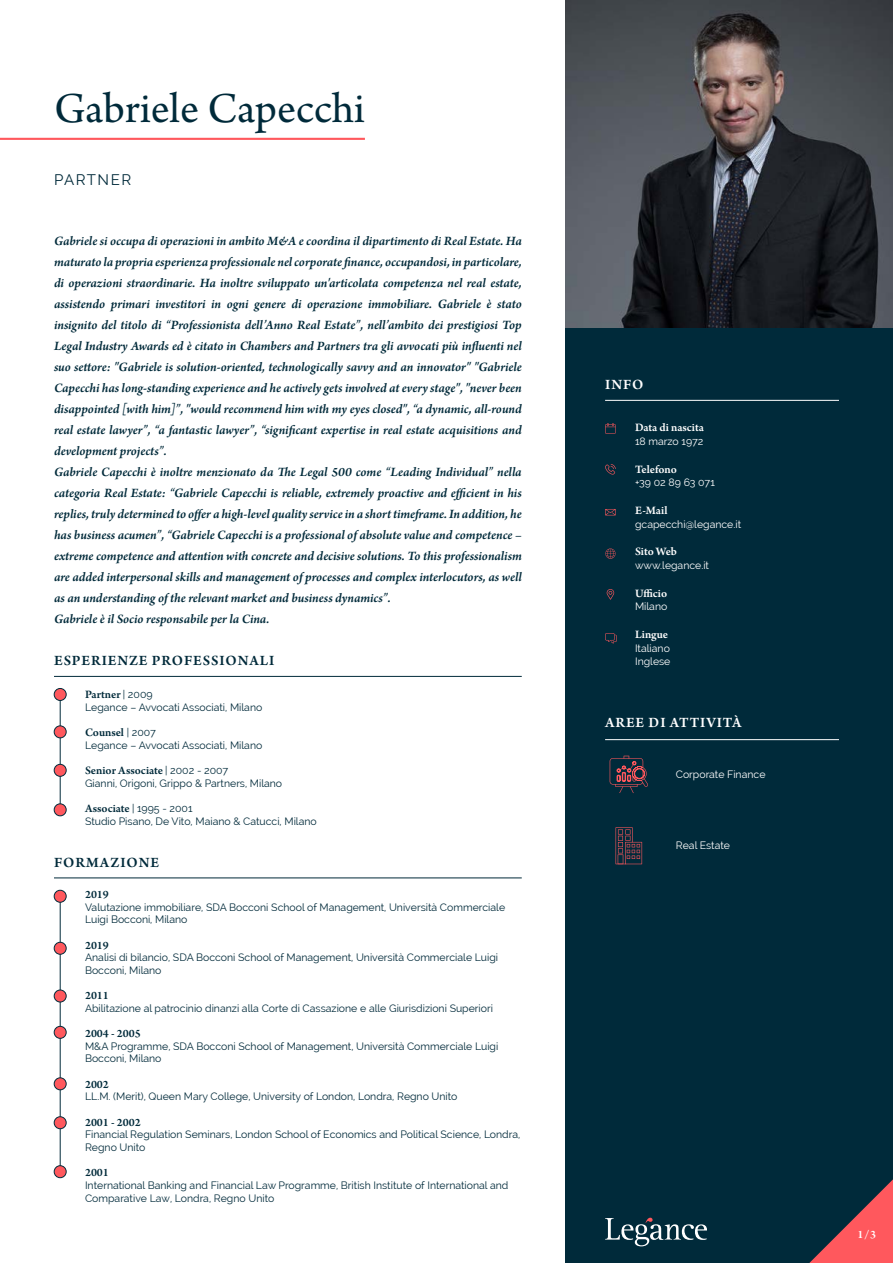
<style>
.page{position:relative;width:893px;height:1263px;background:#fff}
.page>*{position:absolute;margin:0;border:0;box-sizing:border-box;transform-origin:0 0}
.t1{font:45px "Arno Pro";color:#002a3a}
.t2{font:600 15px "Arno Pro";letter-spacing:.06em;color:#002a3a}
.t3{font:600 15px "Arno Pro";letter-spacing:.06em;color:#fff}
.t4{font:15px "Raleway";letter-spacing:.1em;color:#002a3a}
.t5{font:italic 600 13.5px/21px "Arno Pro";letter-spacing:-.005em;color:#002a3a}
.t6{font:600 12px "Arno Pro";color:#002a3a}
.t7{font:600 12px "Arno Pro";color:#fff}
.t8{font:10.5px/12.6px "Raleway";color:#002a3a}
.t9{font:10.5px/13.5px "Raleway";color:#fff}
.s1{font-family:"Raleway";font-weight:400;font-size:10.5px}
.s2{font-family:"Arno Pro";font-weight:600;font-size:12px}
</style>
<div class="page">
<hr style="left:60px;top:694px;width:1px;height:116px;background:#002a3a">
<div style="left:54px;top:688px;width:12px;height:12px;background:#ff585d;border-radius:50%"></div>
<div style="left:54px;top:688px;width:12px;height:13px;border:1px solid #002a3a;border-radius:50%"></div>
<div style="left:54px;top:726px;width:12px;height:12px;background:#ff585d;border-radius:50%"></div>
<div style="left:54px;top:726px;width:12px;height:12px;border:1px solid #002a3a;border-radius:50%"></div>
<div style="left:54px;top:764px;width:12px;height:12px;background:#ff585d;border-radius:50%"></div>
<div style="left:54px;top:764px;width:12px;height:12px;border:1px solid #002a3a;border-radius:50%"></div>
<div style="left:54px;top:804px;width:12px;height:12px;background:#ff585d;border-radius:50%"></div>
<div style="left:54px;top:804px;width:12px;height:12px;border:1px solid #002a3a;border-radius:50%"></div>
<div style="left:566px;top:306px;width:327px;height:957px;background:#002a3a"></div>
<img style="left:566px;top:0;width:327px;height:327px">
<svg style="left:605px;top:1218px;width:102px;height:28px"></svg>
<svg style="left:809px;top:1179px;width:84px;height:84px"></svg>
<hr style="left:605px;top:400px;width:234px;height:1px;background:#fff">
<hr style="left:605px;top:739px;width:234px;height:1px;background:#fff">
<svg style="left:607px;top:589px;width:7px;height:11px"></svg>
<svg style="left:605px;top:509px;width:11px;height:6px"></svg>
<svg style="left:605px;top:464px;width:11px;height:11px"></svg>
<svg style="left:605px;top:548px;width:11px;height:11px"></svg>
<svg style="left:605px;top:423px;width:11px;height:10px"></svg>
<svg style="left:605px;top:633px;width:12px;height:11px"></svg>
<svg style="left:610px;top:756px;width:38px;height:37px"></svg>
<svg style="left:615px;top:827px;width:27px;height:37px"></svg>
<hr style="left:0;top:138px;width:365px;height:2px;background:#ff585d">
<hr style="left:54px;top:676px;width:468px;height:1px;background:#002a3a">
<hr style="left:54px;top:878px;width:468px;height:1px;background:#002a3a">
<hr style="left:60px;top:896px;width:1px;height:276px;background:#002a3a">
<div style="left:54px;top:990px;width:12px;height:12px;background:#ff585d;border-radius:50%"></div>
<div style="left:54px;top:990px;width:12px;height:12px;border:1px solid #002a3a;border-radius:50%"></div>
<div style="left:54px;top:942px;width:12px;height:12px;background:#ff585d;border-radius:50%"></div>
<div style="left:54px;top:942px;width:12px;height:12px;border:1px solid #002a3a;border-radius:50%"></div>
<div style="left:54px;top:890px;width:12px;height:12px;background:#ff585d;border-radius:50%"></div>
<div style="left:54px;top:890px;width:12px;height:12px;border:1px solid #002a3a;border-radius:50%"></div>
<div style="left:54px;top:1026px;width:12px;height:12px;background:#ff585d;border-radius:50%"></div>
<div style="left:54px;top:1026px;width:12px;height:12px;border:1px solid #002a3a;border-radius:50%"></div>
<div style="left:54px;top:1078px;width:12px;height:12px;background:#ff585d;border-radius:50%"></div>
<div style="left:54px;top:1078px;width:12px;height:12px;border:1px solid #002a3a;border-radius:50%"></div>
<div style="left:54px;top:1117px;width:12px;height:12px;background:#ff585d;border-radius:50%"></div>
<div style="left:54px;top:1116px;width:12px;height:13px;border:1px solid #002a3a;border-radius:50%"></div>
<div style="left:54px;top:1166px;width:12px;height:12px;background:#ff585d;border-radius:50%"></div>
<div style="left:54px;top:1165px;width:12px;height:13px;border:1px solid #002a3a;border-radius:50%"></div>
<h1 class="t1" style="left:54px;top:83px;width:312px">Gabriele Capecchi</h1>
<p class="t4" style="left:54px;top:171px;width:79px">PARTNER</p>
<p class="t5" style="left:54px;top:231px;width:469px">Gabriele si occupa di operazioni in ambito M&amp;A e coordina il dipartimento di Real Estate. Ha maturato la propria esperienza professionale nel corporate finance, occupandosi, in particolare, di operazioni straordinarie. Ha inoltre sviluppato un'articolata competenza nel real estate, assistendo primari investitori in ogni genere di operazione immobiliare. Gabriele è stato insignito del titolo di “Professionista dell’Anno Real Estate”, nell’ambito dei prestigiosi Top Legal Industry Awards ed è citato in Chambers and Partners tra gli avvocati più influenti nel suo settore: "Gabriele is solution-oriented, technologically savvy and an innovator" "Gabriele Capecchi has long-standing experience and he actively gets involved at every stage", "never been disappointed [with him]”, "would recommend him with my eyes closed", “a dynamic, all-round real estate lawyer”, “a fantastic lawyer”, “significant expertise in real estate acquisitions and development projects”.<br>Gabriele Capecchi è inoltre menzionato da The Legal 500 come “Leading Individual” nella categoria Real Estate: “Gabriele Capecchi is reliable, extremely proactive and efficient in his replies, truly determined to offer a high-level quality service in a short timeframe. In addition, he has business acumen”, “Gabriele Capecchi is a professional of absolute value and competence – extreme competence and attention with concrete and decisive solutions. To this professionalism are added interpersonal skills and management of processes and complex interlocutors, as well as an understanding of the relevant market and business dynamics”.<br>Gabriele è il Socio responsabile per la Cina.</p>
<p class="t2" style="left:54px;top:652px;width:222px">ESPERIENZE PROFESSIONALI</p>
<p class="t6" style="left:85px;top:688px;width:69px">Partner <span class="s1">| 2009</span></p>
<p class="t8" style="left:85px;top:701px;width:179px">Legance – Avvocati Associati, Milano</p>
<p class="t6" style="left:85px;top:725px;width:72px">Counsel <span class="s1">| 2007</span></p>
<p class="t8" style="left:85px;top:739px;width:179px">Legance – Avvocati Associati, Milano</p>
<p class="t6" style="left:85px;top:763px;width:145px">Senior Associate <span class="s1">| 2002 - 2007</span></p>
<p class="t8" style="left:85px;top:777px;width:199px">Gianni, Origoni, Grippo &amp; Partners, Milano</p>
<p class="t8" style="left:85px;top:802px;width:233px"><span class="s2">Associate</span> | 1995 - 2001<br>Studio Pisano, De Vito, Maiano &amp; Catucci, Milano</p>
<p class="t2" style="left:54px;top:854px;width:107px">FORMAZIONE</p>
<p class="t6" style="left:85px;top:888px;width:25px">2019</p>
<p class="t8" style="left:85px;top:901px;width:422px">Valutazione immobiliare, SDA Bocconi School of Management, Università Commerciale<br>Luigi Bocconi, Milano</p>
<p class="t6" style="left:85px;top:938px;width:25px">2019</p>
<p class="t8" style="left:85px;top:951px;width:415px">Analisi di bilancio, SDA Bocconi School of Management, Università Commerciale Luigi<br>Bocconi, Milano</p>
<p class="t6" style="left:85px;top:989px;width:25px">2011</p>
<p class="t8" style="left:85px;top:1002px;width:409px">Abilitazione al patrocinio dinanzi alla Corte di Cassazione e alle Giurisdizioni Superiori</p>
<p class="t6" style="left:85px;top:1027px;width:57px">2004 - 2005</p>
<p class="t8" style="left:85px;top:1040px;width:415px">M&amp;A Programme, SDA Bocconi School of Management, Università Commerciale Luigi<br>Bocconi, Milano</p>
<p class="t6" style="left:85px;top:1077px;width:25px">2002</p>
<p class="t8" style="left:85px;top:1090px;width:374px">LL.M. (Merit), Queen Mary College, University of London, Londra, Regno Unito</p>
<p class="t6" style="left:85px;top:1115px;width:57px">2001 - 2002</p>
<p class="t8" style="left:85px;top:1128px;width:437px">Financial Regulation Seminars, London School of Economics and Political Science, Londra,<br>Regno Unito</p>
<p class="t6" style="left:85px;top:1166px;width:25px">2001</p>
<p class="t8" style="left:85px;top:1179px;width:425px">International Banking and Financial Law Programme, British Institute of International and<br>Comparative Law, Londra, Regno Unito</p>
<p class="t3" style="left:605px;top:376px;width:40px">INFO</p>
<p class="t7" style="left:635px;top:421px;width:70px">Data di nascita</p>
<p class="t9" style="left:635px;top:434px;width:70px">18 marzo 1972</p>
<p class="t7" style="left:635px;top:462px;width:43px">Telefono</p>
<p class="t9" style="left:635px;top:476px;width:81px">+39 02 89 63 071</p>
<p class="t7" style="left:635px;top:503px;width:34px">E-Mail</p>
<p class="t9" style="left:635px;top:517px;width:108px">gcapecchi@legance.it</p>
<p class="t7" style="left:635px;top:545px;width:43px">Sito Web</p>
<p class="t9" style="left:635px;top:558px;width:76px">www.legance.it</p>
<p class="t7" style="left:635px;top:586px;width:34px">Ufficio</p>
<p class="t9" style="left:635px;top:600px;width:34px">Milano</p>
<p class="t7" style="left:635px;top:628px;width:35px">Lingue</p>
<p class="t9" style="left:635px;top:641px;width:37px">Italiano<br>Inglese</p>
<p class="t3" style="left:605px;top:713px;width:138px">AREE DI ATTIVITÀ</p>
<p class="t9" style="left:676px;top:768px;width:91px">Corporate Finance</p>
<p class="t9" style="left:676px;top:838px;width:56px">Real Estate</p>
<p class="t7" style="left:857px;top:1228px;width:20px">1/3</p>
</div>
